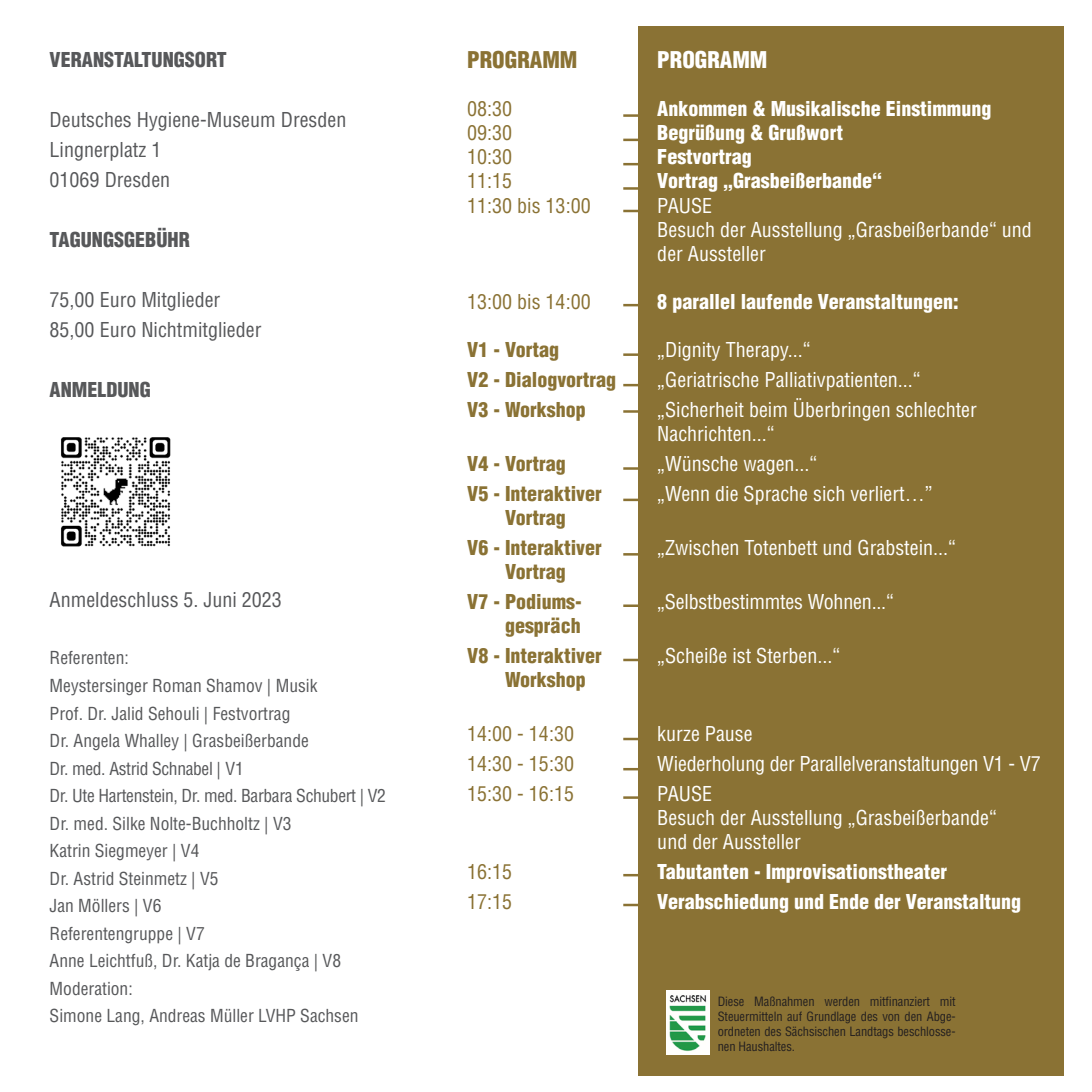
<style>
.page{position:relative;width:1092px;height:1092px;background:#fff}
.page>*{position:absolute;margin:0;border:0;box-sizing:border-box;transform-origin:0 0}
.t1{font:900 condensed 22.5px "Helvetica LT Std";color:#8a7234}
.t2{font:900 condensed 22.5px "Helvetica LT Std";color:#fff}
.t3{font:condensed 20px/24px "Helvetica LT Std";color:#fff}
.t4{font:900 condensed 20px "Helvetica LT Std";color:#fff}
.t5{font:900 condensed 20px/24px "Helvetica LT Std";color:#8a7234;text-align:center}
.t6{font:condensed 20px/30px "Helvetica LT Std";color:#57585a}
.t7{font:condensed 20px "Helvetica LT Std";color:#8a7234}
.t8{font:900 condensed 20px "Helvetica LT Std";color:#57585a}
.t9{font:condensed 17.5px "Helvetica LT Std";color:#57585a}
.t10{font:condensed 17.5px "Helvetica LT Std";letter-spacing:-.02em;color:#57585a}
.t11{font:condensed 12.5px/15px "Helvetica LT Std";letter-spacing:-.005em;color:#231f20;text-align:justify}
</style>
<div class="page">
<hr style="left:623px;top:114px;width:28px;height:3px;background:#8a7234">
<hr style="left:623px;top:139px;width:28px;height:2px;background:#8a7234">
<hr style="left:623px;top:163px;width:28px;height:2px;background:#8a7234">
<hr style="left:623px;top:187px;width:28px;height:3px;background:#8a7234">
<hr style="left:623px;top:210px;width:28px;height:2px;background:#8a7234">
<hr style="left:623px;top:304px;width:28px;height:2px;background:#8a7234">
<hr style="left:623px;top:353px;width:28px;height:3px;background:#8a7234">
<hr style="left:623px;top:384px;width:28px;height:2px;background:#8a7234">
<hr style="left:623px;top:410px;width:28px;height:2px;background:#8a7234">
<hr style="left:623px;top:467px;width:28px;height:2px;background:#8a7234">
<hr style="left:623px;top:498px;width:28px;height:3px;background:#8a7234">
<hr style="left:623px;top:553px;width:28px;height:2px;background:#8a7234">
<hr style="left:623px;top:604px;width:28px;height:3px;background:#8a7234">
<hr style="left:623px;top:658px;width:28px;height:3px;background:#8a7234">
<hr style="left:623px;top:737px;width:28px;height:3px;background:#8a7234">
<hr style="left:623px;top:767px;width:28px;height:3px;background:#8a7234">
<hr style="left:623px;top:796px;width:28px;height:2px;background:#8a7234">
<hr style="left:623px;top:873px;width:28px;height:3px;background:#8a7234">
<hr style="left:623px;top:903px;width:28px;height:3px;background:#8a7234">
<div style="left:638px;top:27px;width:425px;height:1048px;background:#8a7234"></div>
<img style="left:61px;top:437px;width:110px;height:110px">
<img style="left:666px;top:990px;width:43px;height:64px">
<p class="t8" style="left:50px;top:47px;width:179px">VERANSTALTUNGSORT</p>
<p class="t6" style="left:50px;top:104px;width:298px">Deutsches Hygiene-Museum Dresden<br>Lingnerplatz 1<br>01069 Dresden</p>
<p class="t8" style="left:50px;top:227px;width:142px">TAGUNGSGEBÜHR</p>
<p class="t6" style="left:50px;top:284px;width:213px">75,00 Euro Mitglieder<br>85,00 Euro Nichtmitglieder</p>
<p class="t8" style="left:50px;top:377px;width:103px">ANMELDUNG</p>
<p class="t6" style="left:50px;top:584px;width:234px">Anmeldeschluss 5. Juni 2023</p>
<p class="t9" style="left:50px;top:647px;width:81px">Referenten:</p>
<p class="t9" style="left:50px;top:674px;width:269px">Meystersinger Roman Shamov | Musik</p>
<p class="t9" style="left:50px;top:702px;width:242px">Prof. Dr. Jalid Sehouli | Festvortrag</p>
<p class="t9" style="left:50px;top:729px;width:261px">Dr. Angela Whalley | Grasbeißerbande</p>
<p class="t10" style="left:50px;top:757px;width:196px">Dr. med. Astrid Schnabel | V1</p>
<p class="t10" style="left:50px;top:784px;width:338px">Dr. Ute Hartenstein, Dr. med. Barbara Schubert | V2</p>
<p class="t9" style="left:50px;top:812px;width:243px">Dr. med. Silke Nolte-Buchholtz | V3</p>
<p class="t9" style="left:50px;top:839px;width:151px">Katrin Siegmeyer | V4</p>
<p class="t9" style="left:50px;top:867px;width:170px">Dr. Astrid Steinmetz | V5</p>
<p class="t9" style="left:50px;top:894px;width:113px">Jan Möllers | V6</p>
<p class="t9" style="left:50px;top:922px;width:157px">Referentengruppe | V7</p>
<p class="t9" style="left:50px;top:949px;width:293px">Anne Leichtfuß, Dr. Katja de Bragança | V8</p>
<p class="t9" style="left:50px;top:977px;width:85px">Moderation:</p>
<p class="t9" style="left:50px;top:1004px;width:310px">Simone Lang, Andreas Müller LVHP Sachsen</p>
<p class="t1" style="left:467px;top:46px;width:112px">PROGRAMM</p>
<p class="t7" style="left:467px;top:97px;width:46px">08:30</p>
<p class="t7" style="left:467px;top:121px;width:46px">09:30</p>
<p class="t7" style="left:467px;top:145px;width:46px">10:30</p>
<p class="t7" style="left:467px;top:169px;width:46px">11:15</p>
<p class="t7" style="left:467px;top:193px;width:125px">11:30 bis 13:00</p>
<p class="t7" style="left:467px;top:289px;width:125px">13:00 bis 14:00</p>
<p class="t5" style="left:467px;top:337px;width:93px">V1 - Vortag</p>
<p class="t5" style="left:467px;top:367px;width:150px">V2 - Dialogvortrag</p>
<p class="t5" style="left:467px;top:397px;width:120px">V3 - Workshop</p>
<p class="t5" style="left:467px;top:451px;width:100px">V4 - Vortrag</p>
<p class="t5" style="left:467px;top:481px;width:136px">V5 - Interaktiver<br>Vortrag</p>
<p class="t5" style="left:467px;top:535px;width:136px">V6 - Interaktiver<br>Vortrag</p>
<p class="t5" style="left:467px;top:589px;width:116px;text-align:right">V7 - Podiums&shy;gespräch</p>
<p class="t5" style="left:505px;top:643px;width:98px;text-align:left;text-indent:-38px">V8 - Interaktiver<br>Workshop</p>
<p class="t7" style="left:467px;top:721px;width:108px">14:00 - 14:30</p>
<p class="t7" style="left:467px;top:751px;width:108px">14:30 - 15:30</p>
<p class="t7" style="left:467px;top:781px;width:108px">15:30 - 16:15</p>
<p class="t7" style="left:467px;top:859px;width:46px">16:15</p>
<p class="t7" style="left:467px;top:889px;width:46px">17:15</p>
<p class="t2" style="left:657px;top:46px;width:112px">PROGRAMM</p>
<p class="t4" style="left:657px;top:96px;width:335px">Ankommen &amp; Musikalische Einstimmung</p>
<p class="t4" style="left:657px;top:120px;width:187px">Begrüßung &amp; Grußwort</p>
<p class="t4" style="left:657px;top:144px;width:96px">Festvortrag</p>
<p class="t4" style="left:657px;top:168px;width:226px">Vortrag „Grasbeißerbande“</p>
<p class="t3" style="left:657px;top:193px;width:56px">PAUSE</p>
<p class="t3" style="left:657px;top:217px;width:376px">Besuch der Ausstellung „Grasbeißerbande“ und der Aussteller</p>
<p class="t4" style="left:657px;top:288px;width:303px">8 parallel laufende Veranstaltungen:</p>
<p class="t3" style="left:657px;top:337px;width:155px">„Dignity Therapy...“</p>
<p class="t3" style="left:657px;top:367px;width:265px">„Geriatrische Palliativpatienten...“</p>
<p class="t3" style="left:657px;top:397px;width:321px">„Sicherheit beim Überbringen schlechter</p>
<p class="t3" style="left:657px;top:418px;width:161px;line-height:30px">Nachrichten...“ „Wünsche wagen...“</p>
<p class="t3" style="left:657px;top:481px;width:277px">„Wenn die Sprache sich verliert…”</p>
<p class="t3" style="left:657px;top:535px;width:300px">„Zwischen Totenbett und Grabstein...“</p>
<p class="t3" style="left:657px;top:589px;width:238px">„Selbstbestimmtes Wohnen...“</p>
<p class="t3" style="left:657px;top:643px;width:184px">„Scheiße ist Sterben...“</p>
<p class="t3" style="left:657px;top:721px;width:97px">kurze Pause</p>
<p class="t3" style="left:657px;top:751px;width:385px">Wiederholung der Parallelveranstaltungen V1 - V7</p>
<p class="t3" style="left:657px;top:781px;width:56px">PAUSE</p>
<p class="t3" style="left:657px;top:805px;width:341px">Besuch der Ausstellung „Grasbeißerbande“ und der Aussteller</p>
<p class="t4" style="left:657px;top:858px;width:291px">Tabutanten - Improvisationstheater</p>
<p class="t4" style="left:657px;top:888px;width:365px">Verabschiedung und Ende der Veranstaltung</p>
<p class="t11" style="left:717px;top:993px;width:239px">Diese Maßnahmen werden mitfinanziert mit Steuermitteln auf Grundlage des von den Abge&shy;ordneten des Sächsischen Landtags beschlosse&shy;nen Haushaltes.</p>
</div>
